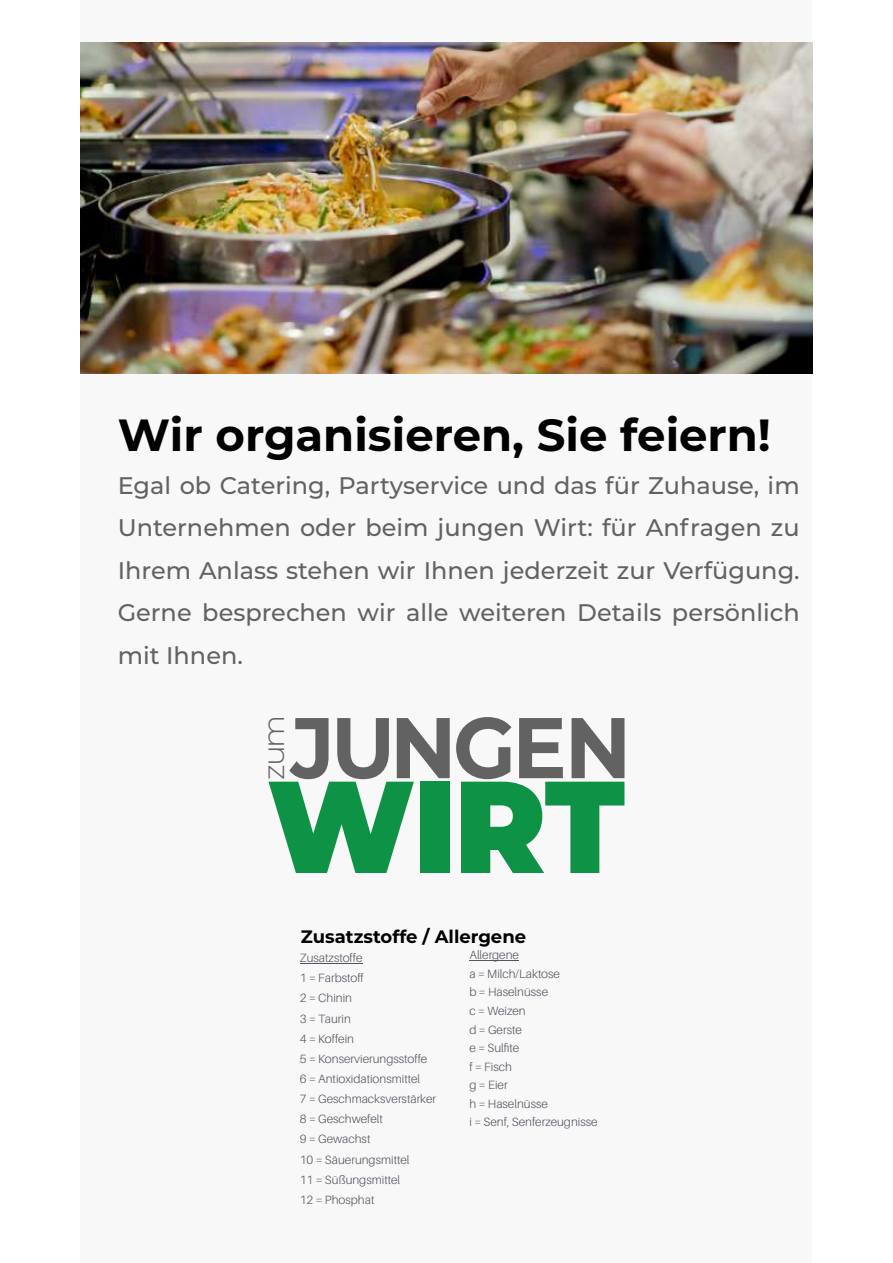
<style>
.page{position:relative;width:893px;height:1263px;background:#fff}
.page>*{position:absolute;margin:0;border:0;box-sizing:border-box;transform-origin:0 0}
.t1{font:900 130.5px "Montserrat";color:#0d9246;scale:.94 1}
.t2{font:700 85.8px "Montserrat";letter-spacing:-.045em;color:#626262;scale:.95 1}
.t3{font:700 45px "Montserrat";color:#000}
.t4{font:300 29.7px "Montserrat";color:#626262;scale:1.05 1}
.t5{font:500 24px/42.6px "Montserrat";color:#626262;text-align:justify}
.t6{font:700 18px "Montserrat";color:#000}
.t7{font:300 12px/20.1px "Aileron";color:#51565f}
</style>
<div class="page">
<div style="left:81px;top:0;width:731px;height:1263px;background:#f8f8f8"></div>
<hr style="left:300px;top:963px;width:63px;height:1px;background:#51565f">
<hr style="left:469px;top:960px;width:50px;height:1px;background:#51565f">
<img style="left:81px;top:43px;width:731px;height:331px">
<h3 class="t3" style="left:118px;top:407px;width:655px">Wir organisieren, Sie feiern!</h3>
<h3 class="t5" style="left:118px;top:464px;width:683px">Egal ob Catering, Partyservice und das für Zuhause, im Unternehmen oder beim jungen Wirt: für Anfragen zu Ihrem Anlass stehen wir Ihnen jederzeit zur Verfügung.<br>Gerne besprechen wir alle weiteren Details persönlich mit Ihnen.</h3>
<h3 class="t4" style="left:255px;top:780px;width:63px;rotate:-90deg">zum</h3>
<h2 class="t2" style="left:291px;top:695px;width:360px">JUNGEN</h2>
<h1 class="t1" style="left:267px;top:747px;width:382px">WIRT</h1>
<h3 class="t6" style="left:301px;top:926px;width:227px">Zusatzstoffe / Allergene</h3>
<p class="t7" style="left:300px;top:949px;width:138px">Zusatzstoffe<br>1 = Farbstoff<br>2 = Chinin<br>3 = Taurin<br>4 = Koffein<br>5 = Konservierungsstoffe<br>6 = Antioxidationsmittel<br>7 = Geschmacksverstärker<br>8 = Geschwefelt<br>9 = Gewachst<br>10 = Säuerungsmittel<br>11 = Süßungsmittel<br>12 = Phosphat</p>
<p class="t7" style="left:469px;top:946px;width:130px;line-height:18.6px">Allergene<br>a = Milch/Laktose<br>b = Haselnüsse<br>c = Weizen<br>d = Gerste<br>e = Sulfite<br>f = Fisch<br>g = Eier<br>h = Haselnüsse<br>i = Senf, Senferzeugnisse</p>
</div>
